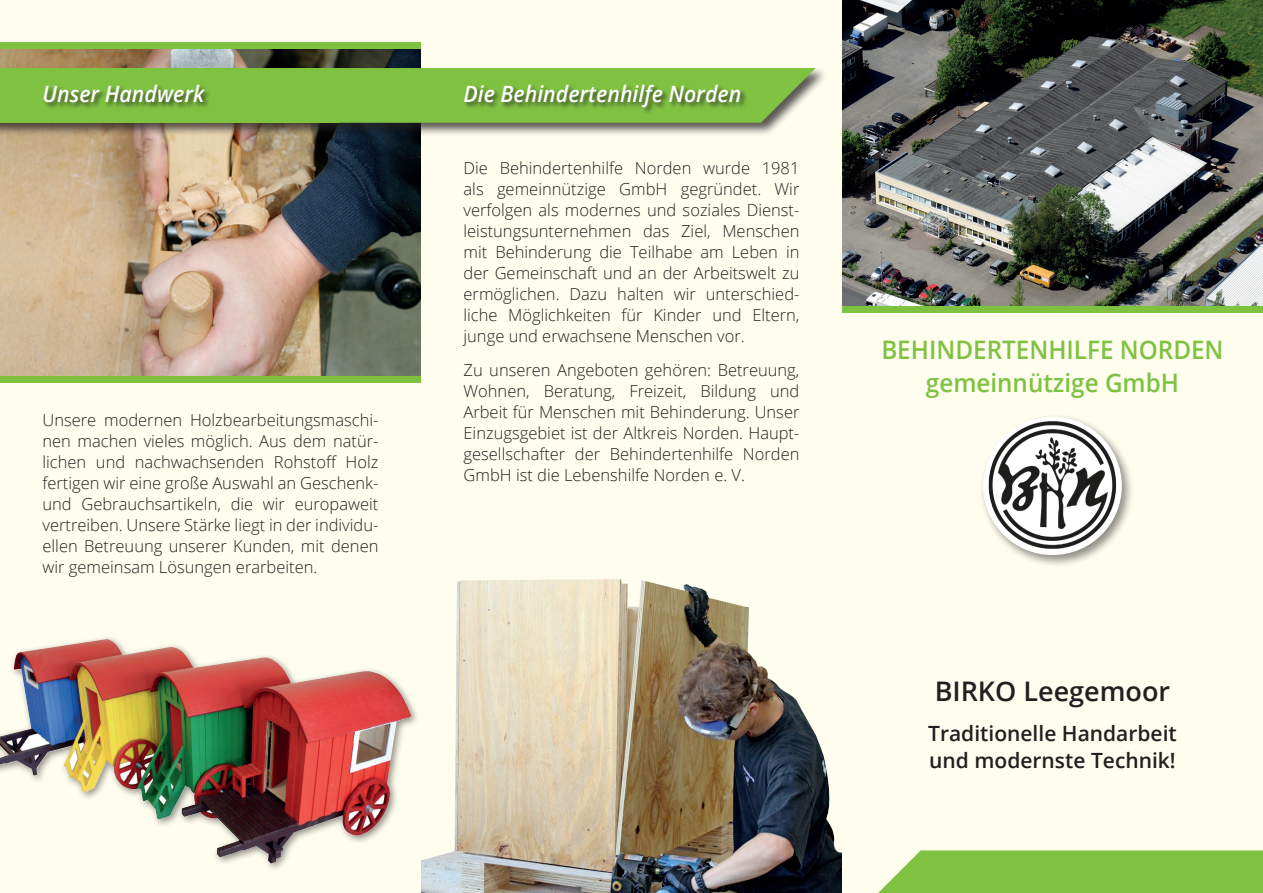
<style>
.page{position:relative;width:1263px;height:893px;background:#fffdee}
.page>*{position:absolute;margin:0;border:0;box-sizing:border-box;transform-origin:0 0}
.t1{font:600 27px "Open Sans";color:#231f20}
.t2{font:600 25.5px "Open Sans";color:#7fc241;scale:.95 1}
.t3{font:italic 600 22.5px "Open Sans";color:#fff;scale:.95 1}
.t4{font:600 21px "Open Sans";color:#231f20}
.t5{font:300 16.5px/21px "Open Sans";color:#231f20;text-align:justify}
</style>
<div class="page">
<svg style="left:878px;top:850px;width:385px;height:43px;background:#87c54c"></svg>
<img style="left:0;top:49px;width:421px;height:327px">
<div style="left:0;top:376px;width:421px;height:7px;background:#7fc241"></div>
<div style="left:0;top:43px;width:421px;height:6px;background:#7fc241"></div>
<div style="left:0;top:66px;width:828px;height:71px;background:#231f20;opacity:.75"></div>
<svg style="left:340px;top:68px;width:476px;height:55px;background:#84c14b"></svg>
<div style="left:0;top:68px;width:340px;height:55px;background:#7fc241"></div>
<div style="left:463px;top:84px;width:285px;height:31px;background:#231f20;opacity:.75"></div>
<div style="left:43px;top:84px;width:169px;height:26px;background:#231f20;opacity:.75"></div>
<img style="left:421px;top:579px;width:421px;height:314px">
<img style="left:842px;top:0;width:421px;height:306px">
<div style="left:842px;top:306px;width:421px;height:7px;background:#7fc241"></div>
<div style="left:979px;top:413px;width:155px;height:154px;background:#231f20;opacity:.5"></div>
<img style="left:984px;top:417px;width:138px;height:134px">
<img style="left:0;top:639px;width:411px;height:225px">
<p class="t3" style="left:43px;top:79px;width:172px">Unser Handwerk</p>
<p class="t3" style="left:463px;top:79px;width:294px">Die Behindertenhilfe Norden</p>
<p class="t5" style="left:43px;top:409px;width:337px">Unsere modernen Holzbearbeitungsmaschi&shy;nen machen vieles möglich. Aus dem natür&shy;lichen und nachwachsenden Rohstoff Holz fertigen wir eine große Auswahl an Geschenk&shy;und Gebrauchsartikeln, die wir europaweit vertreiben. Unsere Stärke liegt in der individu&shy;ellen Betreuung unserer Kunden, mit denen wir gemeinsam Lösungen erarbeiten.</p>
<p class="t5" style="left:463px;top:157px;width:337px">Die Behindertenhilfe Norden wurde 1981 als gemeinnützige GmbH gegründet. Wir verfolgen als modernes und soziales Dienst&shy;leistungsunternehmen das Ziel, Menschen mit Behinderung die Teilhabe am Leben in der Gemeinschaft und an der Arbeitswelt zu ermöglichen. Dazu halten wir unterschied&shy;liche Möglichkeiten für Kinder und Eltern, junge und erwachsene Menschen vor.</p>
<p class="t5" style="left:463px;top:359px;width:337px">Zu unseren Angeboten gehören: Betreuung, Wohnen, Beratung, Freizeit, Bildung und Arbeit für Menschen mit Behinderung. Unser Einzugsgebiet ist der Altkreis Norden. Haupt&shy;gesellschafter der Behindertenhilfe Norden GmbH ist die Lebenshilfe Norden e. V.</p>
<p class="t2" style="left:881px;top:332px;width:362px">BEHINDERTENHILFE NORDEN</p>
<p class="t2" style="left:926px;top:365px;width:268px">gemeinnützige GmbH</p>
<p class="t1" style="left:935px;top:673px;width:237px">BIRKO Leegemoor</p>
<p class="t4" style="left:928px;top:719px;width:250px">Traditionelle Handarbeit</p>
<p class="t4" style="left:929px;top:746px;width:248px">und modernste Technik!</p>
</div>
